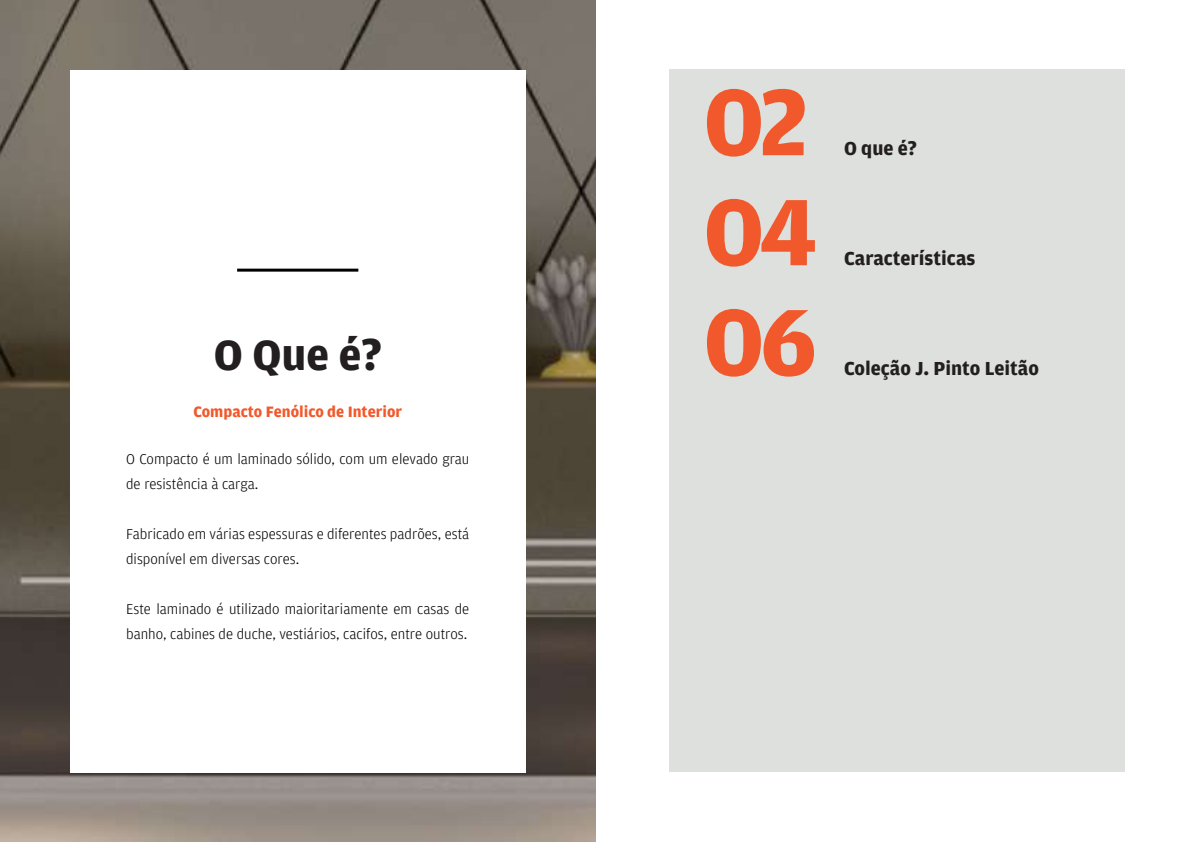
<style>
.page{position:relative;width:1191px;height:842px;background:#fff}
.page>*{position:absolute;margin:0;border:0;box-sizing:border-box;transform-origin:0 0}
.t1{font:700 100px "Amplitude";color:#f1592c}
.t2{font:700 45px "Amplitude";color:#231f20}
.t3{font:700 20px "Amplitude";color:#231f20}
.t4{font:700 16px "Amplitude";color:#f1592b}
.t5{font:300 15px/25px "Amplitude";color:#000}
</style>
<div class="page">
<img style="left:0;top:0;width:595px;height:842px">
<div style="left:70px;top:70px;width:455px;height:702px;background:#fff"></div>
<div style="left:669px;top:69px;width:456px;height:702px;background:#dde0dd"></div>
<hr style="left:237px;top:269px;width:121px;height:3px;background:#000">
<h2 class="t2" style="left:214px;top:330px;width:170px">O Que é?</h2>
<p class="t4" style="left:193px;top:403px;width:210px">Compacto Fenólico de Interior</p>
<p class="t5" style="left:126px;top:446px;width:344px">O Compacto é um laminado sólido, com um elevado grau de resistência à carga.</p>
<p class="t5" style="left:126px;top:521px;width:345px">Fabricado em várias espessuras e diferentes padrões, está disponível em diversas cores.</p>
<p class="t5" style="left:126px;top:596px;width:345px">Este laminado é utilizado maioritariamente em casas de banho, cabines de duche, vestiários, cacifos, entre outros.</p>
<h1 class="t1" style="left:703px;top:66px;width:107px">02</h1>
<h1 class="t1" style="left:703px;top:176px;width:117px">04</h1>
<h1 class="t1" style="left:703px;top:286px;width:116px">06</h1>
<h3 class="t3" style="left:844px;top:137px;width:74px">O que é?</h3>
<h3 class="t3" style="left:844px;top:247px;width:133px">Características</h3>
<h3 class="t3" style="left:844px;top:357px;width:196px">Coleção J. Pinto Leitão</h3>
</div>
